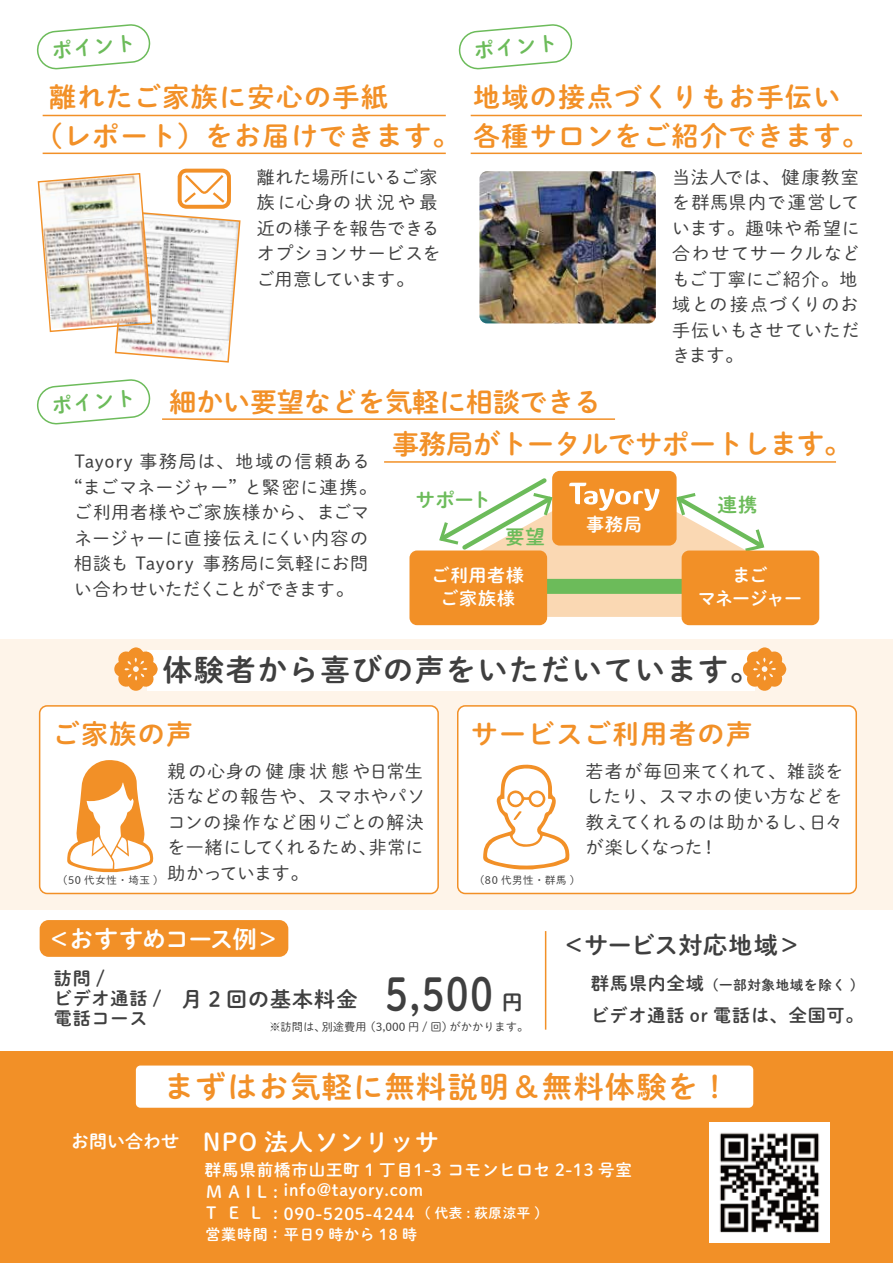
<style>
.page{position:relative;width:893px;height:1263px;background:#fff}
.page>*{position:absolute;margin:0;border:0;box-sizing:border-box;transform-origin:0 0}
.t1{font:45px "DNP Shuei M Go Std B";color:#3f3f3f;scale:.84 1}
.t2{font:30px "DNP Shuei M Go Std B";letter-spacing:.05em;color:#3f3f3f}
.t3{font:30px "DNP Shuei M Go Std B";letter-spacing:.05em;color:#f29027}
.t4{font:27px/39px "DNP Shuei M Go Std B";letter-spacing:.05em;color:#f29027}
.t5{font:27px/42px "DNP Shuei M Go Std B";color:#f29027}
.t6{font:24px "DNP Shuei M Go Std B";letter-spacing:.045em;color:#fff}
.t7{font:24px "DNP Shuei M Go Std B";letter-spacing:-.025em;color:#fff}
.t8{font:24px "DNP Shuei M Go Std B";letter-spacing:.01em;color:#3f3f3f}
.t9{font:21px "DNP Shuei M Go Std B";letter-spacing:.05em;color:#3f3f3f}
.t10{font:20.1px "DNP Shuei M Go Std B";color:#6cbb5a}
.t11{font:19.5px "DNP Shuei M Go Std B";letter-spacing:.02em;color:#6cbb5a}
.t12{font:18px/25.5px "DNP Shuei M Go Std L";letter-spacing:.025em;color:#3f3f3f}
.t13{font:18px/25.5px "DNP Shuei M Go Std L";letter-spacing:.05em;color:#3f3f3f}
.t14{font:18px/19.8px "DNP Shuei M Go Std B";letter-spacing:.05em;color:#3f3f3f}
.t15{font:18px/22.5px "DNP Shuei M Go Std B";letter-spacing:.045em;color:#fff;text-align:center}
.t16{font:18px/22.5px "DNP Shuei M Go Std B";letter-spacing:-.045em;color:#fff;text-align:center}
.t17{font:18px "DNP Shuei M Go Std B";letter-spacing:.02em;color:#fff}
.t18{font:16.5px/21px "DNP Shuei M Go Std B";letter-spacing:.05em;color:#fff}
.t19{font:15px "DNP Shuei M Go Std B";letter-spacing:.045em;color:#fff}
.t20{font:13.5px "DNP Shuei M Go Std B";letter-spacing:.05em;color:#3f3f3f}
.t21{font:11.25px "DNP Shuei M Go Std L";color:#3f3f3f}
.t22{font:10.5px "DNP Shuei M Go Std L";letter-spacing:.05em;color:#3f3f3f}
.s1{font-size:21px}
.s2{font-size:18px}
.s3{font-size:13.5px}
</style>
<div class="page">
<div style="left:546px;top:544px;width:138px;height:73px;background:#fad8b3"></div>
<div style="left:0;top:1051px;width:893px;height:212px;background:#f29027"></div>
<div style="left:0;top:639px;width:893px;height:271px;background:#fef4e9"></div>
<div style="left:147px;top:651px;width:608px;height:40px;background:#fff"></div>
<div style="left:40px;top:706px;width:398px;height:187px;background:#fff;border-radius:8px"></div>
<div style="left:39px;top:705px;width:400px;height:189px;border:2px solid #f29027;border-radius:8px"></div>
<div style="left:458px;top:706px;width:398px;height:187px;background:#fff;border-radius:8px"></div>
<div style="left:457px;top:705px;width:400px;height:189px;border:2px solid #f29027;border-radius:8px"></div>
<svg style="left:458px;top:24px;width:115px;height:46px"></svg>
<img style="left:479px;top:171px;width:177px;height:152px">
<div style="left:136px;top:1065px;width:617px;height:43px;background:#fff;border-radius:4px"></div>
<hr style="left:471px;top:115px;width:391px;height:1px;background:#f29027">
<hr style="left:471px;top:153px;width:391px;height:1px;background:#f29027">
<svg style="left:37px;top:379px;width:114px;height:46px"></svg>
<hr style="left:384px;top:461px;width:452px;height:2px;background:#f29027">
<hr style="left:162px;top:418px;width:453px;height:2px;background:#f29027">
<svg style="left:37px;top:24px;width:114px;height:46px"></svg>
<hr style="left:43px;top:115px;width:403px;height:1px;background:#f29027">
<hr style="left:43px;top:153px;width:403px;height:1px;background:#f29027">
<svg style="left:37px;top:169px;width:204px;height:194px"></svg>
<svg style="left:114px;top:647px;width:44px;height:44px"></svg>
<svg style="left:743px;top:647px;width:43px;height:44px"></svg>
<svg style="left:67px;top:760px;width:87px;height:112px"></svg>
<svg style="left:483px;top:764px;width:87px;height:105px"></svg>
<div style="left:40px;top:920px;width:248px;height:37px;background:#f29027;border-radius:9px"></div>
<hr style="left:545px;top:931px;width:1px;height:99px;background:#f29027">
<div style="left:552px;top:471px;width:125px;height:74px;background:#f29027;border-radius:8px"></div>
<svg style="left:569px;top:483px;width:90px;height:28px"></svg>
<svg style="left:439px;top:474px;width:117px;height:79px"></svg>
<svg style="left:673px;top:493px;width:92px;height:59px"></svg>
<div style="left:543px;top:579px;width:148px;height:15px;background:#6cbb5a"></div>
<div style="left:409px;top:550px;width:138px;height:75px;background:#f29027;border-radius:8px"></div>
<div style="left:682px;top:550px;width:137px;height:75px;background:#f29027;border-radius:8px"></div>
<img style="left:710px;top:1123px;width:119px;height:119px">
<p class="t10" style="left:51px;top:35px;width:85px;rotate:-5deg">ポイント</p>
<h3 class="t4" style="left:36px;top:76px;width:425px;text-indent:14px">離れたご家族に安心の手紙<br>（レポート）をお届けできます。</h3>
<p class="t12" style="left:257px;top:164px;width:186px">離れた場所にいるご家族に心身の状況や最近の様子を報告できるオプションサービスをご用意しています。</p>
<p class="t10" style="left:473px;top:35px;width:85px;rotate:-5deg">ポイント</p>
<h3 class="t4" style="left:473px;top:76px;width:397px">地域の接点づくりもお手伝い各種サロンをご紹介できます。</h3>
<p class="t13" style="left:672px;top:164px;width:189px">当法人では、健康教室を群馬県内で運営しています。趣味や希望に合わせてサークルなどもご丁寧にご紹介。地域との接点づくりのお手伝いもさせていただきます。</p>
<p class="t10" style="left:51px;top:390px;width:85px;rotate:-5deg">ポイント</p>
<h3 class="t5" style="left:169px;top:380px;width:684px">細かい要望などを気軽に相談できる<br>　　　　　　　　 事務局がトータルでサポートします。</h3>
<p class="t12" style="left:74px;top:448px;width:304px">Tayory 事務局は、地域の信頼ある“まごマネージャー” と緊密に連携。ご利用者様やご家族様から、まごマネージャーに直接伝えにくい内容の相談も Tayory 事務局に気軽にお問い合わせいただくことができます。</p>
<p class="t11" style="left:416px;top:485px;width:77px">サポート</p>
<p class="t11" style="left:718px;top:490px;width:42px">連携</p>
<p class="t11" style="left:505px;top:522px;width:41px">要望</p>
<p class="t15" style="left:432px;top:563px;width:94px">ご利用者様ご家族様</p>
<p class="t16" style="left:698px;top:563px;width:106px">まご<br>マネージャー</p>
<p class="t17" style="left:586px;top:511px;width:57px">事務局</p>
<h2 class="t2" style="left:163px;top:648px;width:598px">体験者から喜びの声をいただいています。</h2>
<h3 class="t4" style="left:53px;top:713px;width:142px">ご家族の声</h3>
<h3 class="t4" style="left:471px;top:713px;width:283px">サービスご利用者の声</h3>
<p class="t12" style="left:168px;top:758px;width:259px">親の心身の健康状態や日常生活などの報告や、スマホやパソコンの操作など困りごとの解決を一緒にしてくれるため、非常に助かっています。</p>
<p class="t22" style="left:63px;top:873px;width:96px">(50 代女性・埼玉 )</p>
<p class="t22" style="left:480px;top:873px;width:96px">(80 代男性・群馬 )</p>
<p class="t12" style="left:586px;top:758px;width:259px;text-align:justify">若者が毎回来てくれて、雑談をしたり、スマホの使い方などを教えてくれるのは助かるし、日々が楽しくなった！</p>
<h3 class="t7" style="left:47px;top:921px;width:234px">＜おすすめコース例＞</h3>
<p class="t14" style="left:54px;top:968px;width:109px">訪問 /<br>ビデオ通話 /電話コース</p>
<h1 class="t1" style="left:386px;top:961px;width:165px">5,500 <span class="s1">円</span></h1>
<p class="t9" style="left:182px;top:983px;width:177px">月２回の基本料金</p>
<p class="t21" style="left:269px;top:1018px;width:260px">※訪問は、別途費用（3,000 円 / 回）がかかります。</p>
<h3 class="t8" style="left:562px;top:927px;width:241px">＜サービス対応地域＞</h3>
<p class="t20" style="left:591px;top:975px;width:266px"><span class="s2">群馬県内全域</span> (一部対象地域を除く )</p>
<p class="t14" style="left:591px;top:1005px;width:274px">ビデオ通話 or 電話は、全国可。</p>
<h2 class="t3" style="left:164px;top:1064px;width:567px">まずはお気軽に無料説明＆無料体験を！</h2>
<h3 class="t6" style="left:71px;top:1124px;width:369px"><span class="s2">お問い合わせ</span> NPO 法人ソンリッサ</h3>
<p class="t18" style="left:206px;top:1181px;width:336px">MAIL:<br>T E L : 090-5205-4244 <span class="s3">( 代表 : 萩原涼平 )</span></p>
<p class="t18" style="left:205px;top:1158px;width:429px">群馬県前橋市山王町 1 丁目1-3 コモンヒロセ 2-13 号室</p>
<p class="t18" style="left:284px;top:1179px;width:141px">info@tayory.com</p>
<p class="t19" style="left:206px;top:1223px;width:213px">営業時間：平日9 時から 18 時</p>
</div>
